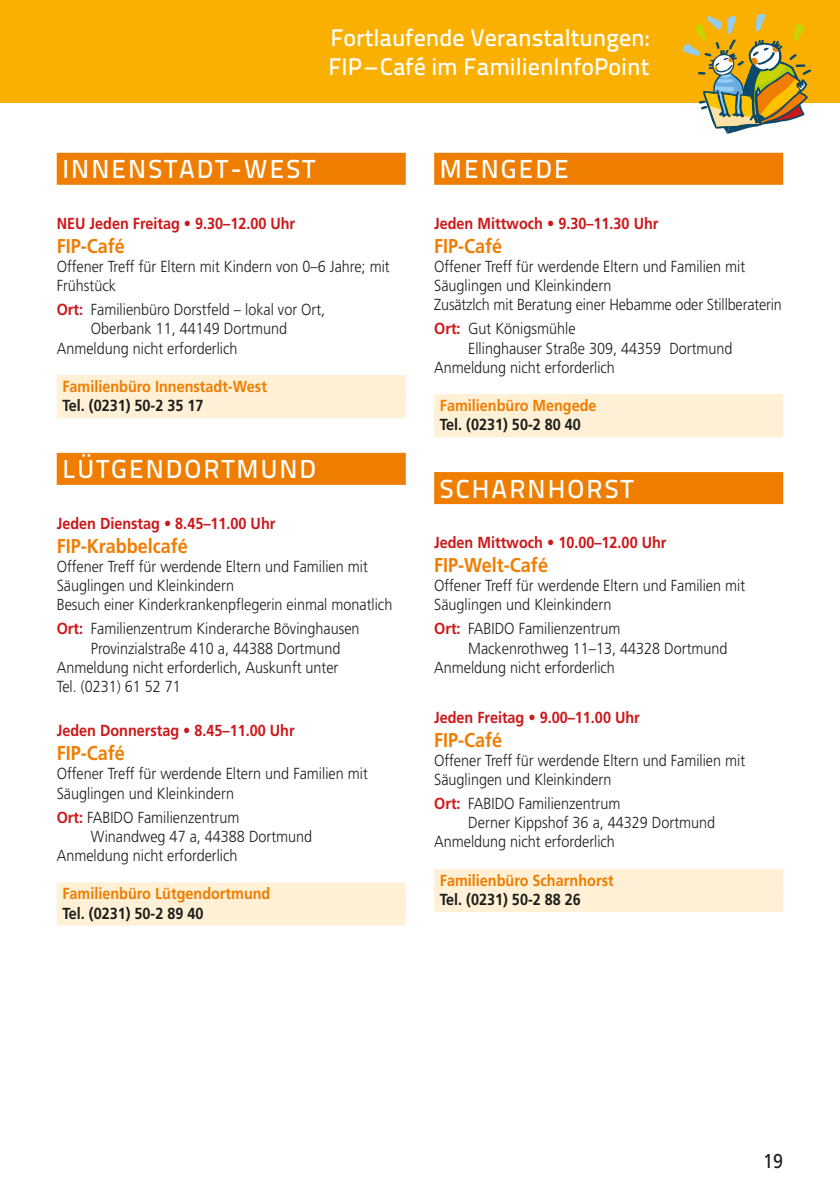
<style>
.page{position:relative;width:840px;height:1191px;background:#fff}
.page>*{position:absolute;margin:0;border:0;box-sizing:border-box;transform-origin:0 0}
.t1{font:500 26px "Titillium Text 22 L";letter-spacing:.08em;color:#fff}
.t2{font:500 24px/28.8px "Titillium Text 22 L";color:#fff}
.t3{font:700 20px "Frutiger LT Pro";color:#ef7d00;scale:.9 1}
.t4{font:20px "Frutiger LT Pro";color:#1d1d1b;scale:.9 1}
.t5{font:300 16px/19.2px "Frutiger LT Pro";color:#1d1d1b;scale:.9 1}
.t6{font:700 16px "Frutiger LT Pro";color:#cd1719;scale:.9 1}
.t7{font:700 16px "Frutiger LT Pro";color:#ef7d00;scale:.9 1}
.t8{font:700 16px "Frutiger LT Pro";color:#1d1d1b;scale:.9 1}
.s1{font-weight:700;color:#cd1719}
</style>
<div class="page">
<div style="left:0;top:0;width:839px;height:102px;background:#f9b000"></div>
<svg style="left:682px;top:14px;width:128px;height:120px"></svg>
<div style="left:57px;top:153px;width:348px;height:32px;background:#ef7d00"></div>
<div style="left:57px;top:375px;width:348px;height:24px;background:#fff0d6"></div>
<div style="left:57px;top:394px;width:348px;height:24px;background:#fff0d6"></div>
<div style="left:57px;top:453px;width:348px;height:32px;background:#ef7d00"></div>
<div style="left:57px;top:882px;width:348px;height:24px;background:#fff0d6"></div>
<div style="left:57px;top:901px;width:348px;height:24px;background:#fff0d6"></div>
<div style="left:434px;top:153px;width:348px;height:32px;background:#ef7d00"></div>
<div style="left:434px;top:394px;width:348px;height:24px;background:#fff0d6"></div>
<div style="left:434px;top:413px;width:348px;height:24px;background:#fff0d6"></div>
<div style="left:434px;top:472px;width:348px;height:32px;background:#ef7d00"></div>
<div style="left:434px;top:869px;width:348px;height:24px;background:#fff0d6"></div>
<div style="left:434px;top:888px;width:348px;height:24px;background:#fff0d6"></div>
<h2 class="t2" style="left:328px;top:22px;width:322px">Fortlaufende Veranstaltungen:<br>FIP–Café im FamilienInfoPoint</h2>
<h1 class="t1" style="left:62px;top:149px;width:254px">INNENSTADT-WEST</h1>
<p class="t6" style="left:57px;top:214px;width:266px">NEU Jeden Freitag • 9.30–12.00 Uhr</p>
<p class="t3" style="left:57px;top:234px;width:77px">FIP-Café</p>
<p class="t5" style="left:57px;top:257px;width:371px">Offener Treff für Eltern mit Kindern von 0–6 Jahre; mit<br>Frühstück</p>
<p class="t5" style="left:57px;top:300px;width:299px"><span class="s1">Ort:</span> Familienbüro Dorstfeld – lokal vor Ort,</p>
<p class="t5" style="left:91px;top:319px;width:219px">Oberbank 11, 44149 Dortmund</p>
<p class="t5" style="left:57px;top:338px;width:202px">Anmeldung nicht erforderlich</p>
<p class="t7" style="left:62px;top:377px;width:229px">Familienbüro Innenstadt-West</p>
<p class="t8" style="left:62px;top:396px;width:158px">Tel. (0231) 50-2 35 17</p>
<h1 class="t1" style="left:62px;top:449px;width:255px">LÜTGENDORTMUND</h1>
<p class="t6" style="left:57px;top:514px;width:244px">Jeden Dienstag • 8.45–11.00 Uhr</p>
<p class="t3" style="left:57px;top:534px;width:147px">FIP-Krabbelcafé</p>
<p class="t5" style="left:57px;top:557px;width:374px">Offener Treff für werdende Eltern und Familien mit<br>Säuglingen und Kleinkindern<br>Besuch einer Kinderkrankenpflegerin einmal monatlich</p>
<p class="t5" style="left:57px;top:619px;width:338px"><span class="s1">Ort:</span> Familienzentrum Kinderarche Bövinghausen</p>
<p class="t5" style="left:91px;top:638px;width:279px">Provinzialstraße 410 a, 44388 Dortmund</p>
<p class="t5" style="left:57px;top:658px;width:314px">Anmeldung nicht erforderlich, Auskunft unter</p>
<p class="t5" style="left:57px;top:677px;width:139px">Tel. (0231) 61 52 71</p>
<p class="t6" style="left:57px;top:721px;width:266px">Jeden Donnerstag • 8.45–11.00 Uhr</p>
<p class="t3" style="left:57px;top:741px;width:77px">FIP-Café</p>
<p class="t5" style="left:57px;top:764px;width:347px">Offener Treff für werdende Eltern und Familien mit<br>Säuglingen und Kleinkindern</p>
<p class="t5" style="left:57px;top:807px;width:204px"><span class="s1">Ort:</span> FABIDO Familienzentrum</p>
<p class="t5" style="left:91px;top:826px;width:247px">Winandweg 47 a, 44388 Dortmund</p>
<p class="t5" style="left:57px;top:846px;width:202px">Anmeldung nicht erforderlich</p>
<p class="t7" style="left:62px;top:884px;width:232px">Familienbüro Lütgendortmund</p>
<p class="t8" style="left:62px;top:903px;width:158px">Tel. (0231) 50-2 89 40</p>
<h1 class="t1" style="left:439px;top:149px;width:130px">MENGEDE</h1>
<p class="t6" style="left:434px;top:214px;width:250px">Jeden Mittwoch • 9.30–11.30 Uhr</p>
<p class="t3" style="left:434px;top:234px;width:77px">FIP-Café</p>
<p class="t5" style="left:434px;top:257px;width:387px">Offener Treff für werdende Eltern und Familien mit<br>Säuglingen und Kleinkindern<br>Zusätzlch mit Beratung einer Hebamme oder Stillberaterin</p>
<p class="t5" style="left:434px;top:319px;width:158px"><span class="s1">Ort:</span> Gut Königsmühle</p>
<p class="t5" style="left:468px;top:338px;width:295px">Ellinghauser Straße 309, 44359 Dortmund</p>
<p class="t5" style="left:434px;top:358px;width:202px">Anmeldung nicht erforderlich</p>
<p class="t7" style="left:439px;top:396px;width:175px">Familienbüro Mengede</p>
<p class="t8" style="left:439px;top:415px;width:158px">Tel. (0231) 50-2 80 40</p>
<h1 class="t1" style="left:439px;top:469px;width:195px">SCHARNHORST</h1>
<p class="t6" style="left:434px;top:533px;width:259px">Jeden Mittwoch • 10.00–12.00 Uhr</p>
<p class="t3" style="left:434px;top:553px;width:128px">FIP-Welt-Café</p>
<p class="t5" style="left:434px;top:576px;width:347px">Offener Treff für werdende Eltern und Familien mit<br>Säuglingen und Kleinkindern</p>
<p class="t5" style="left:434px;top:619px;width:208px"><span class="s1">Ort:</span> FABIDO Familienzentrum</p>
<p class="t5" style="left:468px;top:638px;width:289px">Mackenrothweg 11–13, 44328 Dortmund</p>
<p class="t5" style="left:434px;top:658px;width:202px">Anmeldung nicht erforderlich</p>
<p class="t6" style="left:434px;top:707px;width:230px">Jeden Freitag • 9.00–11.00 Uhr</p>
<p class="t3" style="left:434px;top:727px;width:77px">FIP-Café</p>
<p class="t5" style="left:434px;top:751px;width:347px">Offener Treff für werdende Eltern und Familien mit<br>Säuglingen und Kleinkindern</p>
<p class="t5" style="left:434px;top:794px;width:208px"><span class="s1">Ort:</span> FABIDO Familienzentrum</p>
<p class="t5" style="left:468px;top:813px;width:276px">Derner Kippshof 36 a, 44329 Dortmund</p>
<p class="t5" style="left:434px;top:832px;width:202px">Anmeldung nicht erforderlich</p>
<p class="t7" style="left:439px;top:870px;width:194px">Familienbüro Scharnhorst</p>
<p class="t8" style="left:439px;top:890px;width:158px">Tel. (0231) 50-2 88 26</p>
<p class="t4" style="left:762px;top:1149px;width:24px">19</p>
</div>
